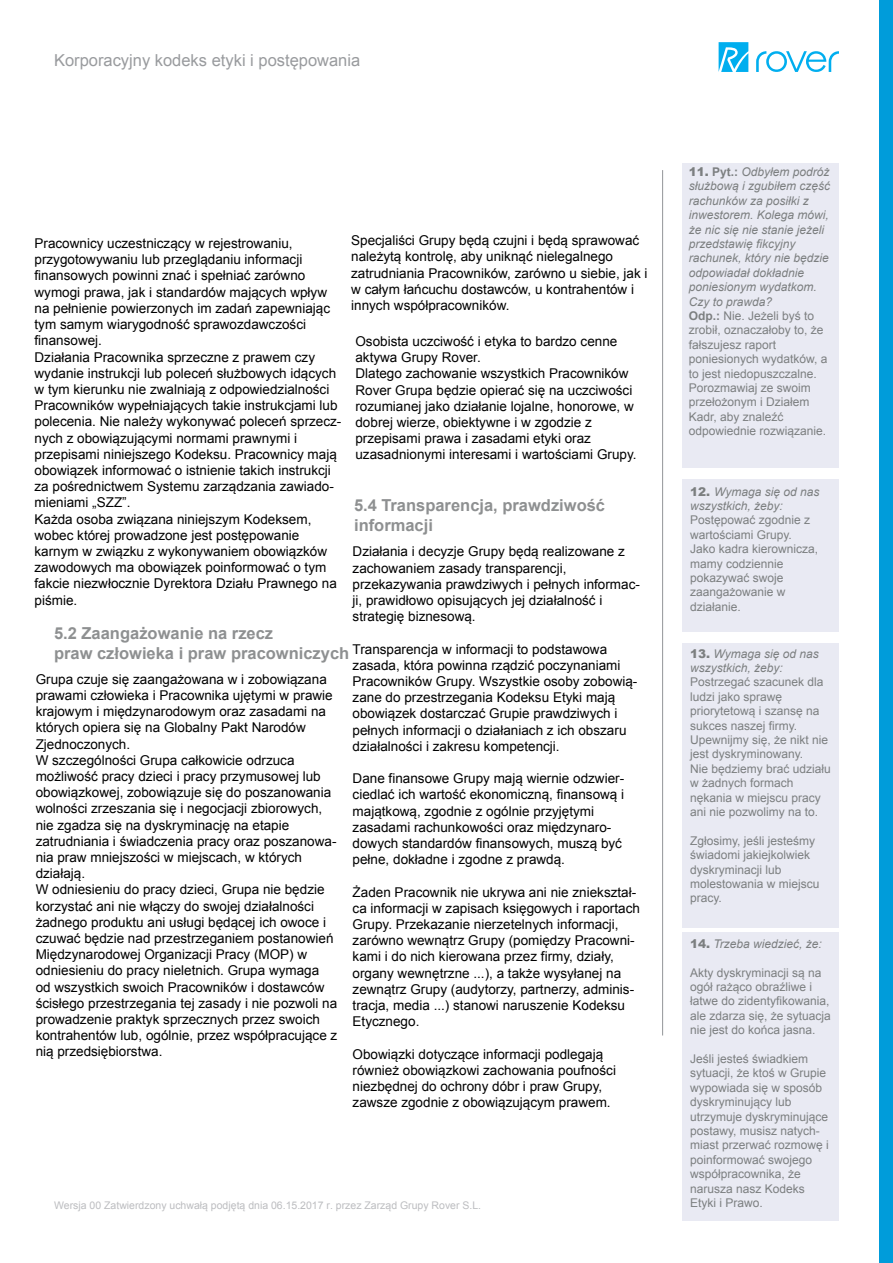
<style>
.page{position:relative;width:893px;height:1263px;background:#fff}
.page>*{position:absolute;margin:0;border:0;box-sizing:border-box;transform-origin:0 0}
.t1{font:700 16.5px/19.8px "Arial";color:#8e9091}
.t2{font:16.5px "Arial";color:#999b9e}
.t3{font:13.5px/16.2px "Arial";color:#000001}
.t4{font:12px/14.4px "Arial";color:#7c7f80}
.t5{font:italic 12px/14.4px "Arial";color:#7c7f80}
.t6{font:10.5px "Arial";color:#bcbdc0}
.s1{font-weight:900;font-style:normal}
.s2{font-weight:700;font-style:normal}
.s3{font-style:normal}
</style>
<div class="page">
<div style="left:880px;top:0;width:13px;height:1263px;background:#009cda"></div>
<hr style="left:662px;top:170px;width:1px;height:865px;background:#939598">
<svg style="left:719px;top:42px;width:29px;height:30px"></svg>
<svg style="left:756px;top:51px;width:83px;height:21px"></svg>
<div style="left:682px;top:163px;width:157px;height:305px;background:#e9eaf3"></div>
<div style="left:682px;top:479px;width:157px;height:152px;background:#e9eaf3"></div>
<div style="left:682px;top:643px;width:157px;height:284px;background:#e9eaf3"></div>
<div style="left:682px;top:932px;width:157px;height:289px;background:#e9eaf3"></div>
<p class="t2" style="left:54px;top:49px;width:308px">Korporacyjny kodeks etyki i postępowania</p>
<p class="t3" style="left:351px;top:232px;width:298px">Specjaliści Grupy będą czujni i będą sprawować należytą kontrolę, aby uniknąć nielegalnego zatrudniania Pracowników, zarówno u siebie, jak i w całym łańcuchu dostawców, u kontrahentów i innych współpracowników.</p>
<p class="t3" style="left:355px;top:333px;width:283px">Osobista uczciwość i etyka to bardzo cenne aktywa Grupy Rover.<br>Dlatego zachowanie wszystkich Pracowników Rover Grupa będzie opierać się na uczciwości rozumianej jako działanie lojalne, honorowe, w dobrej wierze, obiektywne i w zgodzie z przepisami prawa i zasadami etyki oraz uzasadnionymi interesami i wartościami Grupy.</p>
<p class="t3" style="left:35px;top:235px;width:308px">Pracownicy uczestniczący w rejestrowaniu, przygotowywaniu lub przeglądaniu informacji finansowych powinni znać i spełniać zarówno wymogi prawa, jak i standardów mających wpływ na pełnienie powierzonych im zadań zapewniając tym samym wiarygodność sprawozdawczości finansowej.<br>Działania Pracownika sprzeczne z prawem czy wydanie instrukcji lub poleceń służbowych idących w tym kierunku nie zwalniają z odpowiedzialności Pracowników wypełniających takie instrukcjami lub polecenia. Nie należy wykonywać poleceń sprzecz&shy;nych z obowiązującymi normami prawnymi i przepisami niniejszego Kodeksu. Pracownicy mają obowiązek informować o istnienie takich instrukcji za pośrednictwem Systemu zarządzania zawiado&shy;mieniami „SZZ”.<br>Każda osoba związana niniejszym Kodeksem, wobec której prowadzone jest postępowanie karnym w związku z wykonywaniem obowiązków zawodowych ma obowiązek poinformować o tym fakcie niezwłocznie Dyrektora Działu Prawnego na piśmie.</p>
<p class="t1" style="left:354px;top:496px;width:253px">5.4 Transparencja, prawdziwość informacji</p>
<p class="t3" style="left:353px;top:544px;width:289px">Działania i decyzje Grupy będą realizowane z zachowaniem zasady transparencji, przekazywania prawdziwych i pełnych informac&shy;ji, prawidłowo opisujących jej działalność i strategię biznesową.</p>
<p class="t3" style="left:353px;top:641px;width:286px">Transparencja w informacji to podstawowa zasada, która powinna rządzić poczynaniami Pracowników Grupy. Wszystkie osoby zobowią&shy;zane do przestrzegania Kodeksu Etyki mają obowiązek dostarczać Grupie prawdziwych i pełnych informacji o działaniach z ich obszaru działalności i zakresu kompetencji.</p>
<p class="t3" style="left:353px;top:770px;width:273px">Dane finansowe Grupy mają wiernie odzwier&shy;ciedlać ich wartość ekonomiczną, finansową i majątkową, zgodnie z ogólnie przyjętymi zasadami rachunkowości oraz międzynaro&shy;dowych standardów finansowych, muszą być pełne, dokładne i zgodne z prawdą.</p>
<p class="t3" style="left:353px;top:884px;width:289px">Żaden Pracownik nie ukrywa ani nie zniekształ&shy;ca informacji w zapisach księgowych i raportach Grupy. Przekazanie nierzetelnych informacji, zarówno wewnątrz Grupy (pomiędzy Pracowni&shy;kami i do nich kierowana przez firmy, działy, organy wewnętrzne ...), a także wysyłanej na zewnątrz Grupy (audytorzy, partnerzy, adminis&shy;tracja, media ...) stanowi naruszenie Kodeksu Etycznego.</p>
<p class="t3" style="left:353px;top:1046px;width:265px">Obowiązki dotyczące informacji podlegają również obowiązkowi zachowania poufności niezbędnej do ochrony dóbr i praw Grupy, zawsze zgodnie z obowiązującym prawem.</p>
<p class="t1" style="left:54px;top:624px;width:297px">5.2 Zaangażowanie na rzecz<br>praw człowieka i praw pracowniczych</p>
<p class="t3" style="left:36px;top:671px;width:303px">Grupa czuje się zaangażowana w i zobowiązana prawami człowieka i Pracownika ujętymi w prawie krajowym i międzynarodowym oraz zasadami na których opiera się na Globalny Pakt Narodów Zjednoczonych.<br>W szczególności Grupa całkowicie odrzuca możliwość pracy dzieci i pracy przymusowej lub obowiązkowej, zobowiązuje się do poszanowania wolności zrzeszania się i negocjacji zbiorowych, nie zgadza się na dyskryminację na etapie zatrudniania i świadczenia pracy oraz poszanowa&shy;nia praw mniejszości w miejscach, w których działają.<br>W odniesieniu do pracy dzieci, Grupa nie będzie korzystać ani nie włączy do swojej działalności żadnego produktu ani usługi będącej ich owoce i czuwać będzie nad przestrzeganiem postanowień Międzynarodowej Organizacji Pracy (MOP) w odniesieniu do pracy nieletnich. Grupa wymaga od wszystkich swoich Pracowników i dostawców ścisłego przestrzegania tej zasady i nie pozwoli na prowadzenie praktyk sprzecznych przez swoich kontrahentów lub, ogólnie, przez współpracujące z nią przedsiębiorstwa.</p>
<p class="t6" style="left:54px;top:1198px;width:429px">Wersja 00 Zatwierdzony uchwałą podjętą dnia 06.15.2017 r. przez Zarząd Grupy Rover S.L.</p>
<p class="t5" style="left:689px;top:165px;width:143px"><span class="s1">11.</span> <span class="s2">Pyt.:</span> Odbyłem podróż służbową i zgubiłem część rachunków za posiłki z inwestorem. Kolega mówi, że nic się nie stanie jeżeli przedstawię fikcyjny rachunek, który nie będzie odpowiadał dokładnie poniesionym wydatkom.<br>Czy to prawda?<br><span class="s2">Odp.:</span> <span class="s3">Nie. Jeżeli byś to zrobił, oznaczałoby to, że fałszujesz raport poniesionych wydatków, a to jest niedopuszczalne.<br>Porozmawiaj ze swoim przełożonym i Działem<br>Kadr, aby znaleźć odpowiednie rozwiązanie.</span></p>
<p class="t5" style="left:690px;top:484px;width:131px"><span class="s1">12.</span> Wymaga się od nas wszystkich, żeby:</p>
<p class="t4" style="left:690px;top:513px;width:130px">Postępować zgodnie z wartościami Grupy.<br>Jako kadra kierownicza, mamy codziennie pokazywać swoje zaangażowanie w działanie.</p>
<p class="t5" style="left:690px;top:646px;width:130px"><span class="s1">13.</span> Wymaga się od nas wszystkich, żeby:</p>
<p class="t4" style="left:690px;top:675px;width:142px">Postrzegać szacunek dla ludzi jako sprawę priorytetową i szansę na sukces naszej firmy.<br>Upewnijmy się, że nikt nie jest dyskryminowany.<br>Nie będziemy brać udziału w żadnych formach nękania w miejscu pracy ani nie pozwolimy na to.</p>
<p class="t4" style="left:690px;top:833px;width:131px">Zgłosimy, jeśli jesteśmy świadomi jakiejkolwiek dyskryminacji lub molestowania w miejscu pracy.</p>
<p class="t5" style="left:690px;top:936px;width:133px"><span class="s1">14.</span> Trzeba wiedzieć, że:</p>
<p class="t4" style="left:690px;top:965px;width:142px">Akty dyskryminacji są na ogół rażąco obraźliwe i łatwe do zidentyfikowania, ale zdarza się, że sytuacja nie jest do końca jasna.</p>
<p class="t4" style="left:690px;top:1051px;width:140px">Jeśli jesteś świadkiem sytuacji, że ktoś w Grupie wypowiada się w sposób dyskryminujący lub utrzymuje dyskryminujące postawy, musisz natych&shy;miast przerwać rozmowę i poinformować swojego współpracownika, że narusza nasz Kodeks<br>Etyki i Prawo.</p>
</div>
